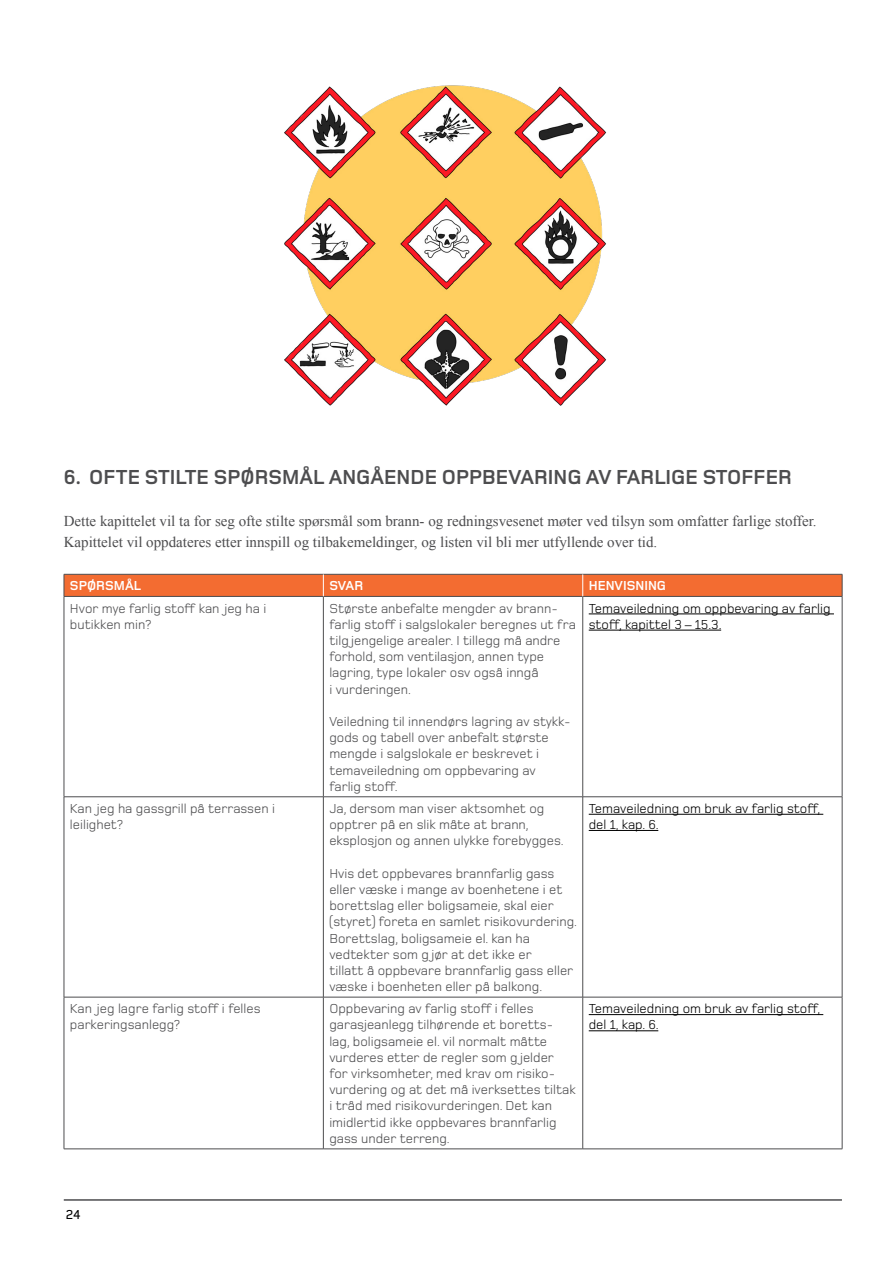
<style>
.page{position:relative;width:893px;height:1263px;background:#fff}
.page>*{position:absolute;margin:0;border:0;box-sizing:border-box;transform-origin:0 0}
.t1{font:700 21px "Foundry Monoline";color:#4d4d4f}
.t2{font:15px/21px "Times New Roman";color:#4d4d4f}
.t3{font:13.5px/16.2px "Foundry Monoline";color:#4d4d4f}
.t4{font:13.5px/16.2px "Foundry Monoline";color:#000}
.t5{font:700 13.5px "Foundry Monoline";color:#fff}
.t6{font:500 13.5px "Foundry Monoline";color:#000}
</style>
<div class="page">
<hr style="left:64px;top:1199px;width:778px;height:2px;background:#4d4d4f">
<hr style="left:64px;top:596px;width:259px;height:1px;background:#4d4d4f">
<hr style="left:64px;top:597px;width:1px;height:199px;background:#4d4d4f">
<hr style="left:323px;top:596px;width:260px;height:1px;background:#4d4d4f">
<hr style="left:323px;top:597px;width:1px;height:199px;background:#4d4d4f">
<hr style="left:583px;top:596px;width:259px;height:1px;background:#4d4d4f">
<hr style="left:582px;top:597px;width:1px;height:199px;background:#4d4d4f">
<hr style="left:842px;top:597px;width:1px;height:199px;background:#4d4d4f">
<hr style="left:64px;top:796px;width:259px;height:1px;background:#4d4d4f">
<hr style="left:64px;top:797px;width:1px;height:200px;background:#4d4d4f">
<hr style="left:323px;top:796px;width:260px;height:1px;background:#4d4d4f">
<hr style="left:323px;top:797px;width:1px;height:200px;background:#4d4d4f">
<hr style="left:583px;top:796px;width:259px;height:1px;background:#4d4d4f">
<hr style="left:582px;top:797px;width:1px;height:200px;background:#4d4d4f">
<hr style="left:842px;top:797px;width:1px;height:200px;background:#4d4d4f">
<hr style="left:64px;top:997px;width:259px;height:1px;background:#4d4d4f">
<hr style="left:64px;top:997px;width:1px;height:152px;background:#4d4d4f">
<hr style="left:323px;top:997px;width:260px;height:1px;background:#4d4d4f">
<hr style="left:323px;top:997px;width:1px;height:152px;background:#4d4d4f">
<hr style="left:583px;top:997px;width:259px;height:1px;background:#4d4d4f">
<hr style="left:582px;top:997px;width:1px;height:152px;background:#4d4d4f">
<hr style="left:842px;top:997px;width:1px;height:152px;background:#4d4d4f">
<hr style="left:64px;top:1148px;width:259px;height:1px;background:#4d4d4f">
<hr style="left:323px;top:1148px;width:260px;height:1px;background:#4d4d4f">
<hr style="left:583px;top:1148px;width:259px;height:1px;background:#4d4d4f">
<svg style="left:64px;top:574px;width:779px;height:22px;background:#ec6b33"></svg>
<hr style="left:589px;top:613px;width:245px;height:1px;background:#000">
<hr style="left:589px;top:630px;width:132px;height:1px;background:#000">
<hr style="left:589px;top:814px;width:234px;height:1px;background:#000">
<hr style="left:589px;top:830px;width:69px;height:1px;background:#000">
<hr style="left:589px;top:1014px;width:234px;height:1px;background:#000">
<hr style="left:589px;top:1030px;width:69px;height:1px;background:#000">
<img style="left:284px;top:85px;width:323px;height:321px">
<h1 class="t1" style="left:64px;top:466px;width:730px">6. OFTE STILTE SPØRSMÅL ANGÅENDE OPPBEVARING AV FARLIGE STOFFER</h1>
<p class="t2" style="left:64px;top:510px;width:754px">Dette kapittelet vil ta for seg ofte stilte spørsmål som brann- og redningsvesenet møter ved tilsyn som omfatter farlige stoffer.<br>Kapittelet vil oppdateres etter innspill og tilbakemeldinger, og listen vil bli mer utfyllende over tid.</p>
<p class="t5" style="left:70px;top:579px;width:73px">SPØRSMÅL</p>
<p class="t5" style="left:329px;top:579px;width:35px">SVAR</p>
<p class="t5" style="left:589px;top:579px;width:79px">HENVISNING</p>
<p class="t3" style="left:70px;top:600px;width:198px">Hvor mye farlig stoff kan jeg ha i butikken min?</p>
<p class="t3" style="left:329px;top:600px;width:248px">Største anbefalte mengder av brann&shy;farlig stoff i salgslokaler beregnes ut fra tilg jengelige arealer. I tillegg må andre forhold, som ventilasjon, annen type lagring, type lokaler osv også inngå<br>i vurderingen.</p>
<p class="t3" style="left:329px;top:713px;width:243px">Veiledning til innendørs lagring av stykk&shy;gods og tabell over anbefalt største mengde i salgslokale er beskrevet i temaveiledning om oppbevaring av farlig stoff.</p>
<p class="t4" style="left:589px;top:600px;width:243px">Temaveiledning om oppbevaring av farlig stoff, kapittel 3 – 15.3.</p>
<p class="t3" style="left:70px;top:800px;width:207px">Kan jeg ha gassgrill på terrassen i leilighet?</p>
<p class="t3" style="left:329px;top:800px;width:236px">Ja, dersom man viser aktsomhet og opptrer på en slik måte at brann, eksplosjon og annen ulykke forebygges.</p>
<p class="t3" style="left:329px;top:865px;width:249px">Hvis det oppbevares brannfarlig gass eller væske i mange av boenhetene i et borettslag eller boligsameie, skal eier (styret) foreta en samlet risikovurdering.<br>Borettslag, boligsameie el. kan ha vedtekter som g jør at det ikke er<br>tillatt å oppbevare brannfarlig gass eller væske i boenheten eller på balkong.</p>
<p class="t4" style="left:589px;top:800px;width:233px">Temaveiledning om bruk av farlig stoff, del 1, kap. 6.</p>
<p class="t3" style="left:70px;top:1001px;width:192px">Kan jeg lagre farlig stoff i felles parkeringsanlegg?</p>
<p class="t3" style="left:329px;top:1001px;width:248px">Oppbevaring av farlig stoff i felles garasjeanlegg tilhørende et boretts&shy;lag, boligsameie el. vil normalt måtte vurderes etter de regler som g jelder for virksomheter, med krav om risiko&shy;vurdering og at det må iverksettes tiltak i tråd med risikovurderingen. Det kan imidlertid ikke oppbevares brannfarlig gass under terreng.</p>
<p class="t4" style="left:589px;top:1001px;width:233px">Temaveiledning om bruk av farlig stoff, del 1, kap. 6.</p>
<p class="t6" style="left:66px;top:1207px;width:16px">24</p>
</div>
